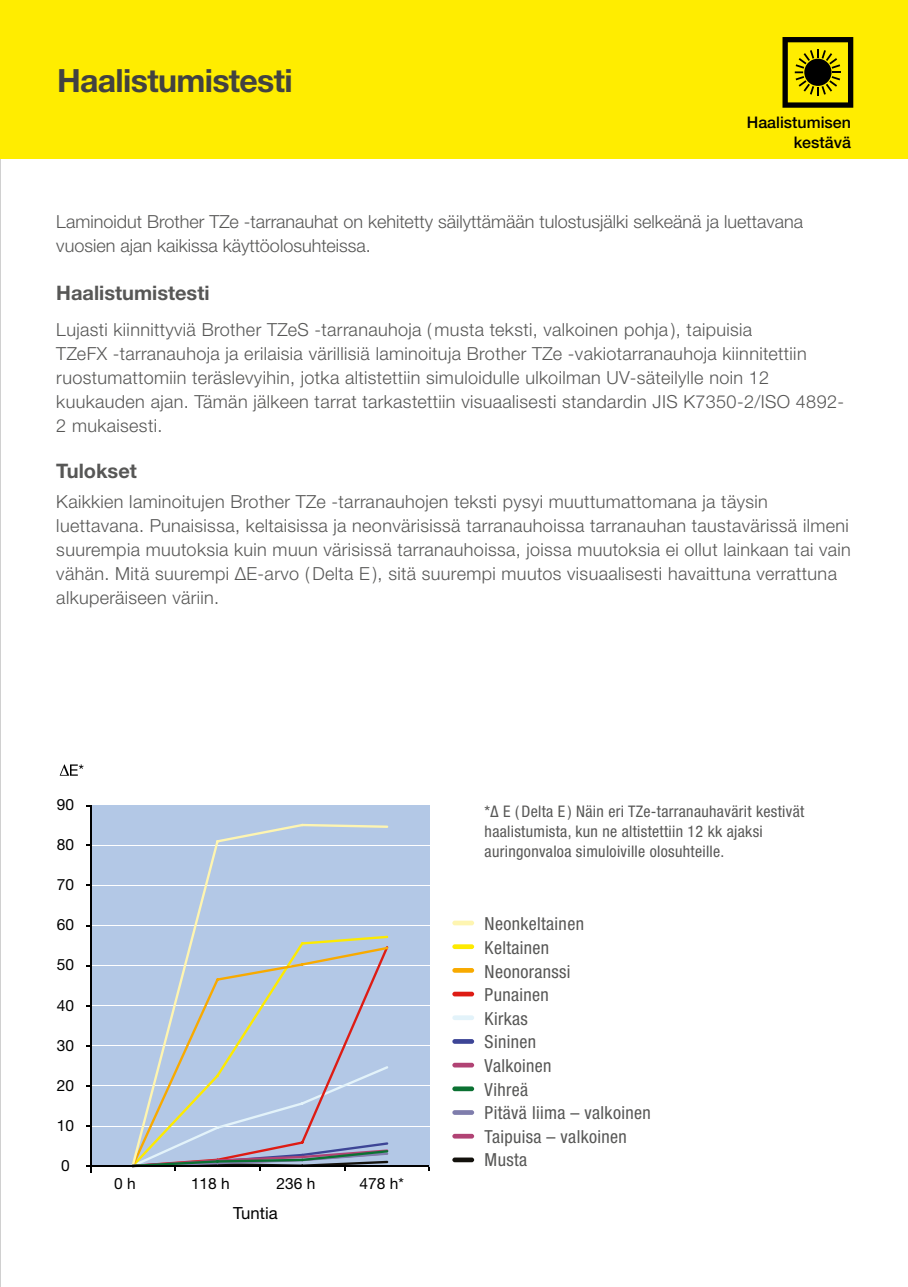
<style>
.page{position:relative;width:908px;height:1287px;background:#fff}
.page>*{position:absolute;margin:0;border:0;box-sizing:border-box;transform-origin:0 0}
.t1{font:700 32px "Helvetica Neue LTW1 G";letter-spacing:-.02em;color:#424241}
.t2{font:700 20px "Helvetica Neue LTW1 G";color:#575756}
.t3{font:300 18px/24px "Helvetica Neue LTW1 G";letter-spacing:.02em;color:#575756}
.t4{font:300 18px/24px "Helvetica Neue LTW1 G";color:#575756}
.t5{font:condensed 18px/23.6px "Helvetica Neue LTW1 G";letter-spacing:.02em;color:#575756}
.t6{font:16.8px "Helvetica Neue LTW1 G";color:#000}
.t7{font:condensed 16px/20px "Helvetica Neue LTW1 G";letter-spacing:.02em;color:#575756}
.t8{font:500 16px/20px "Helvetica Neue LTW1 G";color:#000;text-align:right}
.t9{font:15.6px "Helvetica Neue LTW1 G";color:#000}
</style>
<div class="page">
<div style="left:0;top:0;width:907px;height:159px;background:#ffed00"></div>
<svg style="left:782px;top:37px;width:70px;height:71px"></svg>
<div style="left:91px;top:805px;width:338px;height:361px;background:#b3c8e6"></div>
<hr style="left:91px;top:845px;width:338px;height:1px;background:#fff">
<hr style="left:91px;top:885px;width:338px;height:1px;background:#fff">
<hr style="left:91px;top:925px;width:338px;height:1px;background:#fff">
<hr style="left:91px;top:965px;width:338px;height:1px;background:#fff">
<hr style="left:91px;top:1005px;width:338px;height:1px;background:#fff">
<hr style="left:91px;top:1045px;width:338px;height:1px;background:#fff">
<hr style="left:91px;top:1085px;width:338px;height:1px;background:#fff">
<hr style="left:91px;top:1126px;width:338px;height:1px;background:#fff">
<svg style="left:157px;top:824px;width:231px;height:242px"></svg>
<div style="left:452px;top:1015px;width:22px;height:5px;background:#e3f3fa;border-radius:2px"></div>
<hr style="left:452px;top:1063px;width:22px;height:4px;background:#b14374;border-radius:2px">
<hr style="left:452px;top:992px;width:22px;height:4px;background:#de1c14;border-radius:2px">
<div style="left:452px;top:1039px;width:22px;height:5px;background:#3d4596;border-radius:2px"></div>
<div style="left:452px;top:944px;width:22px;height:5px;background:#fdea00;border-radius:2px"></div>
<div style="left:452px;top:968px;width:22px;height:5px;background:#f8aa00;border-radius:2px"></div>
<hr style="left:452px;top:921px;width:22px;height:4px;background:#fef5b1;border-radius:2px">
<div style="left:452px;top:1157px;width:22px;height:5px;background:#13110c;border-radius:2px"></div>
<div style="left:452px;top:1110px;width:22px;height:5px;background:#7f7dac;border-radius:2px"></div>
<div style="left:452px;top:1134px;width:22px;height:5px;background:#b14374;border-radius:2px"></div>
<svg style="left:60px;top:764px;width:24px;height:12px"></svg>
<svg style="left:131px;top:1066px;width:257px;height:105px"></svg>
<div style="left:452px;top:1086px;width:22px;height:5px;background:#0b7132;border-radius:2px"></div>
<hr style="left:90px;top:805px;width:2px;height:366px;background:#000">
<hr style="left:86px;top:1166px;width:343px;height:1px;background:#000">
<h1 class="t1" style="left:57px;top:60px;width:237px">Haalistumistesti</h1>
<p class="t8" style="left:746px;top:112px;width:106px">Haalistumisen kestävä</p>
<p class="t4" style="left:56px;top:210px;width:748px">Laminoidut Brother TZe -tarranauhat on kehitetty säilyttämään tulostusjälki selkeänä ja luettavana vuosien ajan kaikissa käyttöolosuhteissa.</p>
<p class="t2" style="left:56px;top:281px;width:155px">Haalistumistesti</p>
<p class="t3" style="left:56px;top:317px;width:788px">Lujasti kiinnittyviä Brother TZeS -tarranauhoja ( musta teksti, valkoinen pohja ), taipuisia<br>TZeFX -tarranauhoja ja erilaisia värillisiä laminoituja Brother TZe -vakiotarranauhoja kiinnitettiin ruostumattomiin teräslevyihin, jotka altistettiin simuloidulle ulkoilman UV-säteilylle noin 12 kuukauden ajan. Tämän jälkeen tarrat tarkastettiin visuaalisesti standardin JIS K7350-2/ISO 4892- 2 mukaisesti.</p>
<p class="t2" style="left:56px;top:459px;width:82px">Tulokset</p>
<p class="t3" style="left:56px;top:490px;width:795px">Kaikkien laminoitujen Brother TZe -tarranauhojen teksti pysyi muuttumattomana ja täysin luettavana. Punaisissa, keltaisissa ja neonvärisissä tarranauhoissa tarranauhan taustavärissä ilmeni suurempia muutoksia kuin muun värisissä tarranauhoissa, joissa muutoksia ei ollut lainkaan tai vain vähän. Mitä suurempi ΔE-arvo (Delta E ), sitä suurempi muutos visuaalisesti havaittuna verrattuna alkuperäiseen väriin.</p>
<p class="t9" style="left:57px;top:795px;width:19px">90</p>
<p class="t9" style="left:57px;top:835px;width:19px">80</p>
<p class="t9" style="left:57px;top:875px;width:19px">70</p>
<p class="t9" style="left:57px;top:915px;width:19px">60</p>
<p class="t9" style="left:57px;top:955px;width:19px">50</p>
<p class="t9" style="left:57px;top:995px;width:19px">40</p>
<p class="t9" style="left:57px;top:1035px;width:19px">30</p>
<p class="t9" style="left:57px;top:1075px;width:19px">20</p>
<p class="t9" style="left:57px;top:1115px;width:19px">10</p>
<p class="t9" style="left:61px;top:1156px;width:10px">0</p>
<p class="t9" style="left:114px;top:1174px;width:23px">0 h</p>
<p class="t9" style="left:191px;top:1174px;width:40px">118 h</p>
<p class="t9" style="left:276px;top:1174px;width:40px">236 h</p>
<p class="t9" style="left:359px;top:1174px;width:46px">478 h*</p>
<p class="t6" style="left:233px;top:1203px;width:46px">Tuntia</p>
<p class="t7" style="left:484px;top:802px;width:321px">*∆ E ( Delta E ) Näin eri TZe-tarranauhavärit kestivät haalistumista, kun ne altistettiin 12 kk ajaksi auringonvaloa simuloiville olosuhteille.</p>
<p class="t5" style="left:484px;top:912px;width:167px">Neonkeltainen<br>Keltainen<br>Neonoranssi<br>Punainen<br>Kirkas<br>Sininen<br>Valkoinen<br>Vihreä<br>Pitävä liima – valkoinen<br>Taipuisa – valkoinen<br>Musta</p>
</div>
